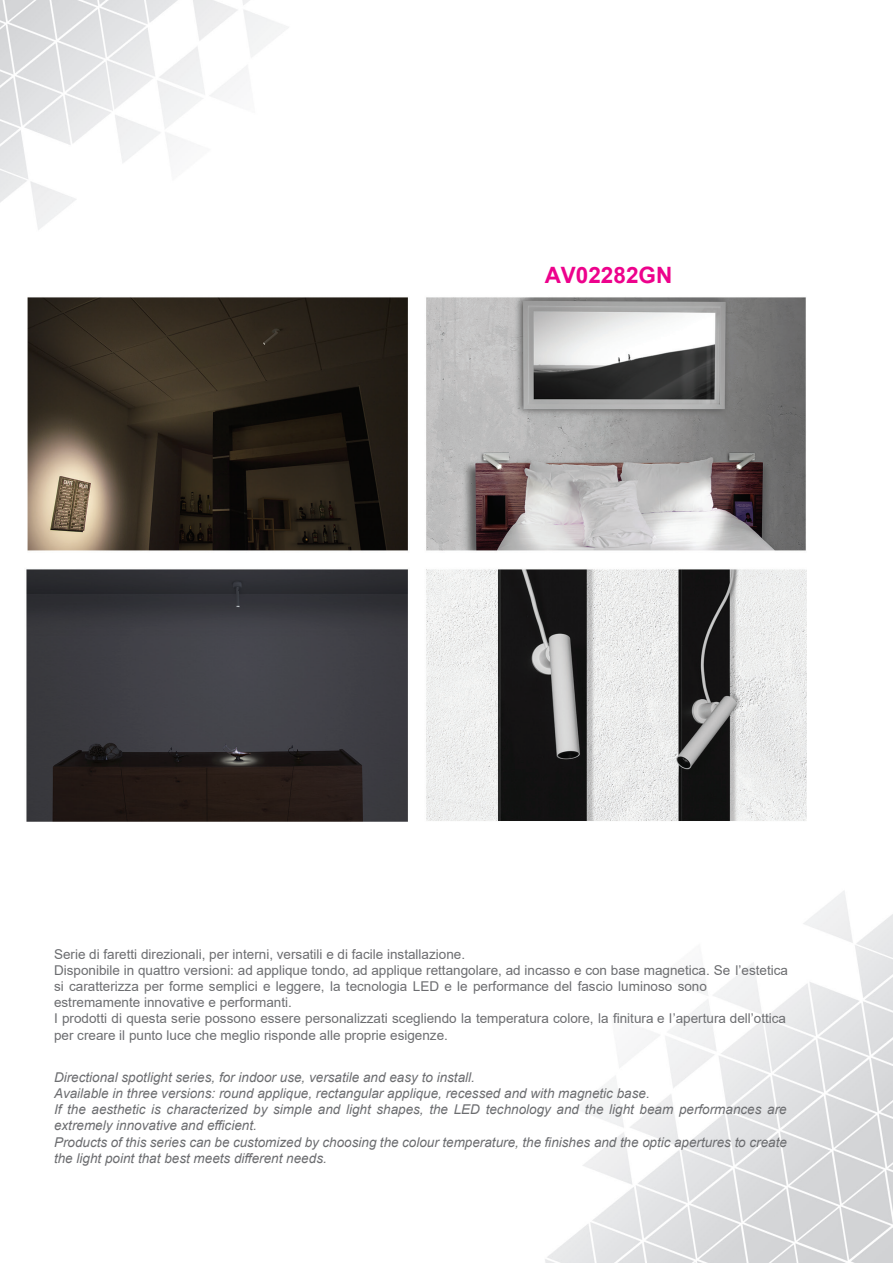
<style>
.page{position:relative;width:893px;height:1263px;background:#fff}
.page>*{position:absolute;margin:0;border:0;box-sizing:border-box;transform-origin:0 0}
.t1{font:700 22.5px "Arial";color:#ed028c}
.t2{font:13.5px/16.2px "Arial";color:#6c6d70}
.t3{font:italic 13.5px/16.2px "Arial";color:#6c6d70}
</style>
<div class="page">
<img style="left:0;top:0;width:893px;height:1263px">
<h1 class="t1" style="left:545px;top:259px;width:129px">AV02282GN</h1>
<p class="t2" style="left:54px;top:946px;width:736px">Serie di faretti direzionali, per interni, versatili e di facile installazione.<br>Disponibile in quattro versioni: ad applique tondo, ad applique rettangolare, ad incasso e con base magnetica. Se l’estetica si caratterizza per forme semplici e leggere, la tecnologia LED e le performance del fascio luminoso sono estremamente innovative e performanti.<br>I prodotti di questa serie possono essere personalizzati scegliendo la temperatura colore, la finitura e l’apertura dell’ottica per creare il punto luce che meglio risponde alle proprie esigenze.</p>
<p class="t3" style="left:54px;top:1069px;width:734px">Directional spotlight series, for indoor use, versatile and easy to install.<br>Available in three versions: round applique, rectangular applique, recessed and with magnetic base.<br>If the aesthetic is characterized by simple and light shapes, the LED technology and the light beam performances are extremely innovative and efficient.<br>Products of this series can be customized by choosing the colour temperature, the finishes and the optic apertures to create the light point that best meets different needs.</p>
</div>
